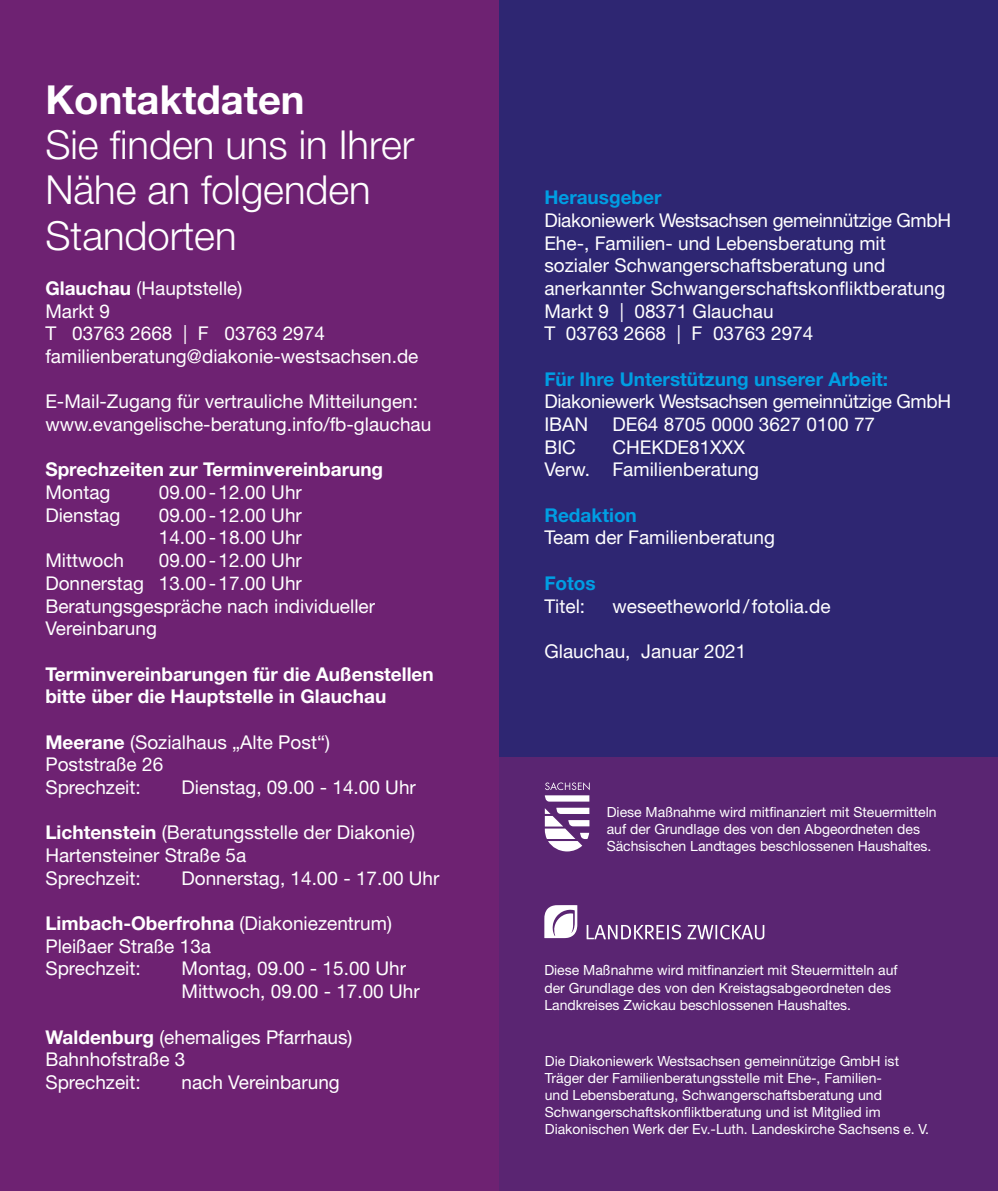
<style>
.page{position:relative;width:998px;height:1191px;background:#fff}
.page>*{position:absolute;margin:0;border:0;box-sizing:border-box;transform-origin:0 0}
._20pt_Bold{font:300 40px/45.4px "Helvetica Neue LT Pro";color:#fff}
.Text{font:19px/22.6px "Helvetica Neue LT Pro";color:#fff}
.t1{font:700 19px/22.6px "Helvetica Neue LT Pro";color:#fff}
.Titel{font:700 19px "Helvetica Neue LT Pro";color:#009ee3}
.Text-2{font:19px/22.6px "Helvetica Neue LT Pro";letter-spacing:-.02em;color:#fff}
.Titel_Marginale{font:14px/17px "Helvetica Neue LT Pro";color:#fff}
.s1{font-weight:700}
.s2{font-weight:400}
</style>
<div class="page">
<div style="left:499px;top:756px;width:499px;height:435px;background:#5a2572"></div>
<div style="left:499px;top:0;width:499px;height:756px;background:#2e2672"></div>
<div style="left:0;top:0;width:499px;height:1191px;background:#6e2272"></div>
<svg style="left:545px;top:782px;width:45px;height:69px"></svg>
<svg style="left:544px;top:905px;width:33px;height:33px"></svg>
<svg style="left:586px;top:924px;width:95px;height:15px"></svg>
<svg style="left:687px;top:924px;width:77px;height:15px"></svg>
<p class="_20pt_Bold" style="left:45px;top:76px;width:370px"><span class="s1">Kontaktdaten<br></span>Sie finden uns in Ihrer<br>Nähe an folgenden<br>Standorten</p>
<p class="Text" style="left:45px;top:276px;width:375px"><span class="s1">Glauchau</span> (Hauptstelle)<br>Markt 9<br>T 03763 2668 | F 03763 2974 familienberatung@diakonie-westsachsen.de</p>
<p class="Text" style="left:45px;top:390px;width:387px">E-Mail-Zugang für vertrauliche Mitteilungen: www.evangelische-beratung.info/fb-glauchau</p>
<p class="t1" style="left:45px;top:458px;width:339px">Sprechzeiten zur Terminvereinbarung<br><span class="s2">Montag</span></p>
<p class="Text" style="left:159px;top:480px;width:145px">09.00-12.00 Uhr</p>
<p class="Text" style="left:45px;top:503px;width:76px">Dienstag</p>
<p class="Text" style="left:159px;top:503px;width:145px">09.00-12.00 Uhr<br>14.00-18.00 Uhr</p>
<p class="Text" style="left:45px;top:548px;width:80px">Mittwoch</p>
<p class="Text" style="left:45px;top:548px;width:331px;text-indent:113px">09.00-12.00 Uhr<br>Donnerstag 13.00-17.00 Uhr<br>Beratungsgespräche nach individueller<br>Vereinbarung</p>
<p class="t1" style="left:45px;top:662px;width:390px">Terminvereinbarungen für die Außenstellen bitte über die Hauptstelle in Glauchau</p>
<p class="Text" style="left:45px;top:730px;width:286px"><span class="s1">Meerane</span> (Sozialhaus „Alte Post“)<br>Poststraße 26<br>Sprechzeit:</p>
<p class="Text" style="left:181px;top:775px;width:236px">Dienstag, 09.00 - 14.00 Uhr</p>
<p class="Text" style="left:45px;top:821px;width:371px"><span class="s1">Lichtenstein</span> (Beratungsstelle der Diakonie)<br>Hartensteiner Straße 5a<br>Sprechzeit:</p>
<p class="Text" style="left:181px;top:866px;width:260px">Donnerstag, 14.00 - 17.00 Uhr</p>
<p class="Text" style="left:45px;top:911px;width:348px"><span class="s1">Limbach-Oberfrohna</span> (Diakoniezentrum)<br>Pleißaer Straße 13a<br>Sprechzeit:</p>
<p class="Text" style="left:181px;top:957px;width:240px">Montag, 09.00 - 15.00 Uhr<br>Mittwoch, 09.00 - 17.00 Uhr</p>
<p class="Text" style="left:45px;top:1025px;width:309px"><span class="s1">Waldenburg</span> (ehemaliges Pfarrhaus)<br>Bahnhofstraße 3<br>Sprechzeit:</p>
<p class="Text" style="left:181px;top:1070px;width:160px">nach Vereinbarung</p>
<p class="Titel" style="left:544px;top:186px;width:119px">Herausgeber</p>
<p class="Text" style="left:544px;top:208px;width:408px">Diakoniewerk Westsachsen gemeinnützige GmbH Ehe-, Familien- und Lebensberatung mit sozialer Schwangerschaftsberatung und anerkannter Schwangerschaftskonfliktberatung Markt 9 | 08371 Glauchau<br>T 03763 2668 | F 03763 2974</p>
<p class="Titel" style="left:544px;top:367px;width:345px">Für Ihre Unterstützung unserer Arbeit:</p>
<p class="Text-2" style="left:544px;top:390px;width:408px">Diakoniewerk Westsachsen gemeinnützige GmbH<br>IBAN</p>
<p class="Text" style="left:612px;top:412px;width:264px">DE64 8705 0000 3627 0100 77</p>
<p class="Text" style="left:544px;top:435px;width:216px;text-indent:68px">CHEKDE81XXX<br>Verw. Familienberatung</p>
<p class="Titel" style="left:544px;top:503px;width:94px">Redaktion</p>
<p class="Text" style="left:544px;top:526px;width:232px">Team der Familienberatung</p>
<p class="Titel" style="left:544px;top:571px;width:53px">Fotos</p>
<p class="Text" style="left:544px;top:594px;width:42px">Titel:</p>
<p class="Text" style="left:612px;top:594px;width:220px">weseetheworld/fotolia.de</p>
<p class="Text" style="left:544px;top:639px;width:204px">Glauchau, Januar 2021</p>
<p class="Text" style="left:544px;top:435px;width:33px">BIC</p>
<p class="Titel_Marginale" style="left:607px;top:803px;width:331px">Diese Maßnahme wird mitfinanziert mit Steuermitteln auf der Grundlage des von den Abgeordneten des<br>Sächsischen Landtages beschlossenen Haushaltes.</p>
<p class="Titel_Marginale" style="left:544px;top:961px;width:355px">Diese Maßnahme wird mitfinanziert mit Steuermitteln auf der Grundlage des von den Kreistagsabgeordneten des<br>Landkreises Zwickau beschlossenen Haushaltes.</p>
<p class="Titel_Marginale" style="left:545px;top:1052px;width:386px">Die Diakoniewerk Westsachsen gemeinnützige GmbH ist Träger der Familienberatungsstelle mit Ehe-, Familien-<br>und Lebensberatung, Schwangerschaftsberatung und Schwangerschaftskonfliktberatung und ist Mitglied im Diakonischen Werk der Ev.-Luth. Landeskirche Sachsens e. V.</p>
</div>
